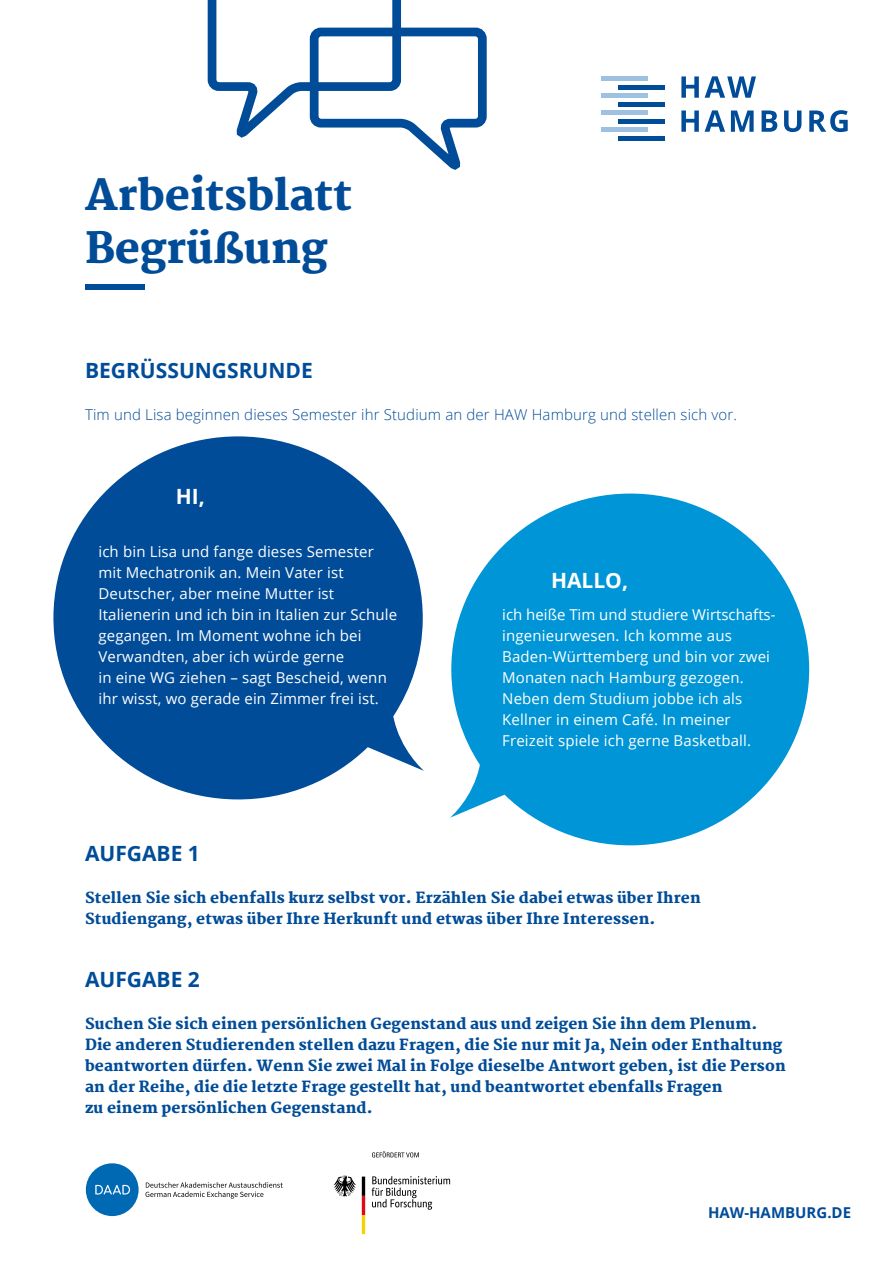
<style>
.page{position:relative;width:893px;height:1263px;background:#fff}
.page>*{position:absolute;margin:0;border:0;box-sizing:border-box;transform-origin:0 0}
.t1{font:800 42px/52.5px "Martel";color:#004c98}
.t2{font:700 21px "Open Sans";color:#004c98}
.t3{font:700 21px "Open Sans";color:#fff}
.t4{font:15px/21px "Open Sans";letter-spacing:.01em;color:#fff}
.t5{font:800 15px/21px "Martel";letter-spacing:.01em;color:#004c98}
.t6{font:300 15px "Open Sans";letter-spacing:.01em;color:#004c98}
.t7{font:700 15px "Open Sans";color:#004c98}
</style>
<div class="page">
<svg style="left:207px;top:0;width:280px;height:170px"></svg>
<div style="left:85px;top:284px;width:60px;height:6px;background:#004c98"></div>
<div style="left:601px;top:76px;width:46px;height:5px;background:#9fc1e1"></div>
<div style="left:601px;top:93px;width:46px;height:5px;background:#9fc1e1"></div>
<div style="left:601px;top:110px;width:46px;height:5px;background:#9fc1e1"></div>
<div style="left:601px;top:127px;width:46px;height:5px;background:#9fc1e1"></div>
<hr style="left:618px;top:85px;width:46px;height:4px;background:#004c98">
<hr style="left:618px;top:102px;width:46px;height:4px;background:#004c98">
<hr style="left:618px;top:119px;width:46px;height:4px;background:#004c98">
<hr style="left:618px;top:136px;width:46px;height:4px;background:#004c98">
<svg style="left:681px;top:76px;width:75px;height:22px"></svg>
<svg style="left:681px;top:110px;width:167px;height:22px"></svg>
<svg style="left:450px;top:493px;width:360px;height:353px;fill:#0095d6"></svg>
<svg style="left:53px;top:436px;width:371px;height:364px;fill:#004c98"></svg>
<div style="left:86px;top:1163px;width:53px;height:53px;background:#0069b4;border-radius:50%"></div>
<svg style="left:95px;top:1185px;width:35px;height:9px"></svg>
<svg style="left:146px;top:1182px;width:137px;height:17px"></svg>
<svg style="left:372px;top:1176px;width:78px;height:34px"></svg>
<svg style="left:334px;top:1176px;width:22px;height:20px"></svg>
<svg style="left:362px;top:1176px;width:3px;height:58px"></svg>
<svg style="left:372px;top:1151px;width:47px;height:6px"></svg>
<h1 class="t1" style="left:85px;top:170px;width:269px">Arbeitsblatt<br>Begrüßung</h1>
<h2 class="t2" style="left:85px;top:356px;width:229px">BEGRÜSSUNGSRUNDE</h2>
<p class="t6" style="left:85px;top:404px;width:654px">Tim und Lisa beginnen dieses Semester ihr Studium an der HAW Hamburg und stellen sich vor.</p>
<h2 class="t3" style="left:176px;top:481px;width:31px">HI,</h2>
<p class="t4" style="left:98px;top:541px;width:300px">ich bin Lisa und fange dieses Semester mit Mechatronik an. Mein Vater ist Deutscher, aber meine Mutter ist Italienerin und ich bin in Italien zur Schule gegangen. Im Moment wohne ich bei Verwandten, aber ich würde gerne<br>in eine WG ziehen – sagt Bescheid, wenn ihr wisst, wo gerade ein Zimmer frei ist.</p>
<h2 class="t3" style="left:551px;top:565px;width:79px">HALLO,</h2>
<p class="t4" style="left:502px;top:604px;width:275px">ich heiße Tim und studiere Wirtschafts&shy;ingenieurwesen. Ich komme aus Baden-Württemberg und bin vor zwei Monaten nach Hamburg gezogen.<br>Neben dem Studium jobbe ich als Kellner in einem Café. In meiner Freizeit spiele ich gerne Basketball.</p>
<h2 class="t2" style="left:85px;top:839px;width:116px">AUFGABE 1</h2>
<p class="t5" style="left:85px;top:888px;width:617px">Stellen Sie sich ebenfalls kurz selbst vor. Erzählen Sie dabei etwas über Ihren<br>Studiengang, etwas über Ihre Herkunft und etwas über Ihre Interessen.</p>
<h2 class="t2" style="left:85px;top:965px;width:116px">AUFGABE 2</h2>
<p class="t5" style="left:85px;top:1014px;width:702px">Suchen Sie sich einen persönlichen Gegenstand aus und zeigen Sie ihn dem Plenum.<br>Die anderen Studierenden stellen dazu Fragen, die Sie nur mit Ja, Nein oder Enthaltung beantworten dürfen. Wenn Sie zwei Mal in Folge dieselbe Antwort geben, ist die Person an der Reihe, die die letzte Frage gestellt hat, und beantwortet ebenfalls Fragen<br>zu einem persönlichen Gegenstand.</p>
<p class="t7" style="left:708px;top:1202px;width:145px">HAW-HAMBURG.DE</p>
</div>
